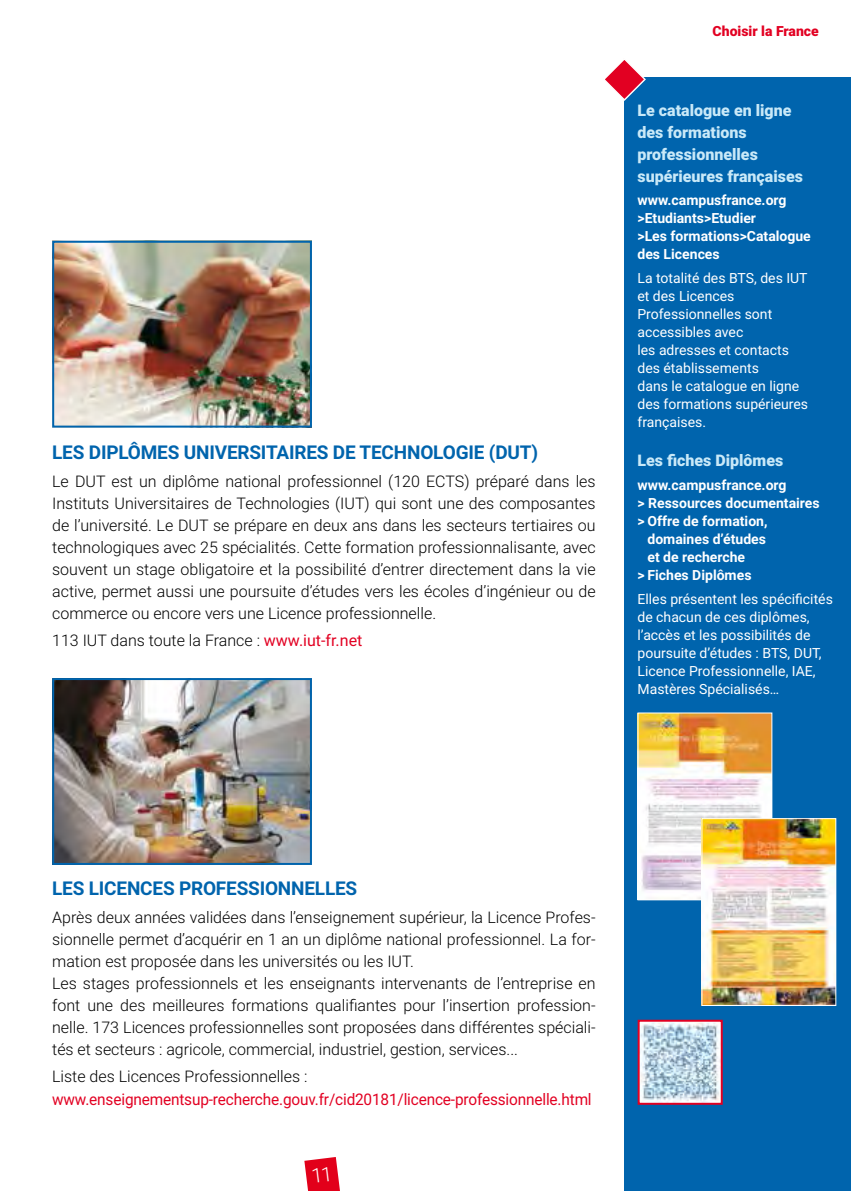
<style>
.page{position:relative;width:851px;height:1191px;background:#fff}
.page>*{position:absolute;margin:0;border:0;box-sizing:border-box;transform-origin:0 0}
.t1{font:700 19px "Roboto";letter-spacing:-.01em;color:#0064ad}
.t2{font:300 16px/22px "Roboto";color:#000;text-align:justify}
.t3{font:900 16px/22px "Roboto";color:#c9e9f8}
.t4{font:16px "Roboto";letter-spacing:-.01em;color:#e20022;scale:.96 1}
.t5{font:14px/18px "Roboto";color:#fff}
.t6{font:700 14px/18px "Roboto";color:#fff}
.t7{font:900 14px "Roboto";color:#e20022}
.s1{font-weight:400;color:#e20022}
</style>
<div class="page">
<div style="left:624px;top:78px;width:226px;height:1113px;background:#0064ad"></div>
<svg style="left:605px;top:60px;width:42px;height:41px"></svg>
<img style="left:55px;top:681px;width:254px;height:181px">
<div style="left:52px;top:678px;width:260px;height:187px;border:2px solid #0064ad"></div>
<img style="left:55px;top:244px;width:254px;height:180px">
<div style="left:52px;top:241px;width:260px;height:186px;border:2px solid #0064ad"></div>
<img style="left:640px;top:1022px;width:79px;height:79px">
<div style="left:637px;top:1019px;width:85px;height:85px;border:2px solid #e20022"></div>
<img style="left:639px;top:714px;width:131px;height:184px">
<div style="left:637px;top:712px;width:135px;height:188px;border:1px solid #fff"></div>
<img style="left:703px;top:820px;width:131px;height:184px">
<div style="left:701px;top:818px;width:135px;height:188px;border:1px solid #fff"></div>
<svg style="left:304px;top:1157px;width:36px;height:34px"></svg>
<p class="t1" style="left:52px;top:439px;width:487px">LES DIPLÔMES UNIVERSITAIRES DE TECHNOLOGIE (DUT)</p>
<p class="t2" style="left:52px;top:469px;width:545px">Le DUT est un diplôme national professionnel (120 ECTS) préparé dans les Instituts Universitaires de Technologies (IUT) qui sont une des composantes de l’université. Le DUT se prépare en deux ans dans les secteurs tertiaires ou technologiques avec 25 spécialités. Cette formation professionnalisante, avec souvent un stage obligatoire et la possibilité d’entrer directement dans la vie active, permet aussi une poursuite d’études vers les écoles d’ingénieur ou de commerce ou encore vers une Licence professionnelle.</p>
<p class="t2" style="left:52px;top:629px;width:312px">113 IUT dans toute la France : <span class="s1">www.iut-fr.net</span></p>
<p class="t7" style="left:712px;top:21px;width:108px">Choisir la France</p>
<p class="t3" style="left:637px;top:98px;width:167px">Le catalogue en ligne des formations professionnelles supérieures françaises</p>
<p class="t6" style="left:637px;top:191px;width:175px">www.campusfrance.org &gt;Etudiants&gt;Etudier<br>&gt;Les formations&gt;Catalogue des Licences</p>
<p class="t5" style="left:637px;top:268px;width:172px">La totalité des BTS, des IUT et des Licences<br>Professionnelles sont accessibles avec<br>les adresses et contacts des établissements<br>dans le catalogue en ligne des formations supérieures françaises.</p>
<p class="t3" style="left:637px;top:449px;width:147px">Les fiches Diplômes</p>
<p class="t6" style="left:637px;top:475px;width:151px">www.campusfrance.org</p>
<p class="t6" style="left:637px;top:493px;width:184px">&gt; Ressources documentaires</p>
<p class="t6" style="left:637px;top:511px;width:131px">&gt; Offre de formation,</p>
<p class="t6" style="left:647px;top:529px;width:120px">domaines d’études</p>
<p class="t6" style="left:647px;top:547px;width:99px">et de recherche</p>
<p class="t6" style="left:637px;top:565px;width:115px">&gt; Fiches Diplômes</p>
<p class="t5" style="left:637px;top:589px;width:197px">Elles présentent les spécificités de chacun de ces diplômes, l’accès et les possibilités de poursuite d’études : BTS, DUT,<br>Licence Professionnelle, IAE,<br>Mastères Spécialisés…</p>
<p class="t1" style="left:52px;top:875px;width:306px">LES LICENCES PROFESSIONNELLES</p>
<p class="t2" style="left:52px;top:905px;width:545px;text-align:left">Après deux années validées dans l’enseignement supérieur, la Licence Profes&shy;sionnelle permet d’acquérir en 1 an un diplôme national professionnel. La for&shy;mation est proposée dans les universités ou les IUT.<br>Les stages professionnels et les enseignants intervenants de l’entreprise en font une des meilleures formations qualifiantes pour l’insertion profession&shy;nelle. 173 Licences professionnelles sont proposées dans différentes spéciali&shy;tés et secteurs : agricole, commercial, industriel, gestion, services...</p>
<p class="t2" style="left:52px;top:1065px;width:257px">Liste des Licences Professionnelles :</p>
<p class="t4" style="left:52px;top:1087px;width:563px">www.enseignementsup-recherche.gouv.fr/cid20181/licence-professionnelle.html</p>
</div>
